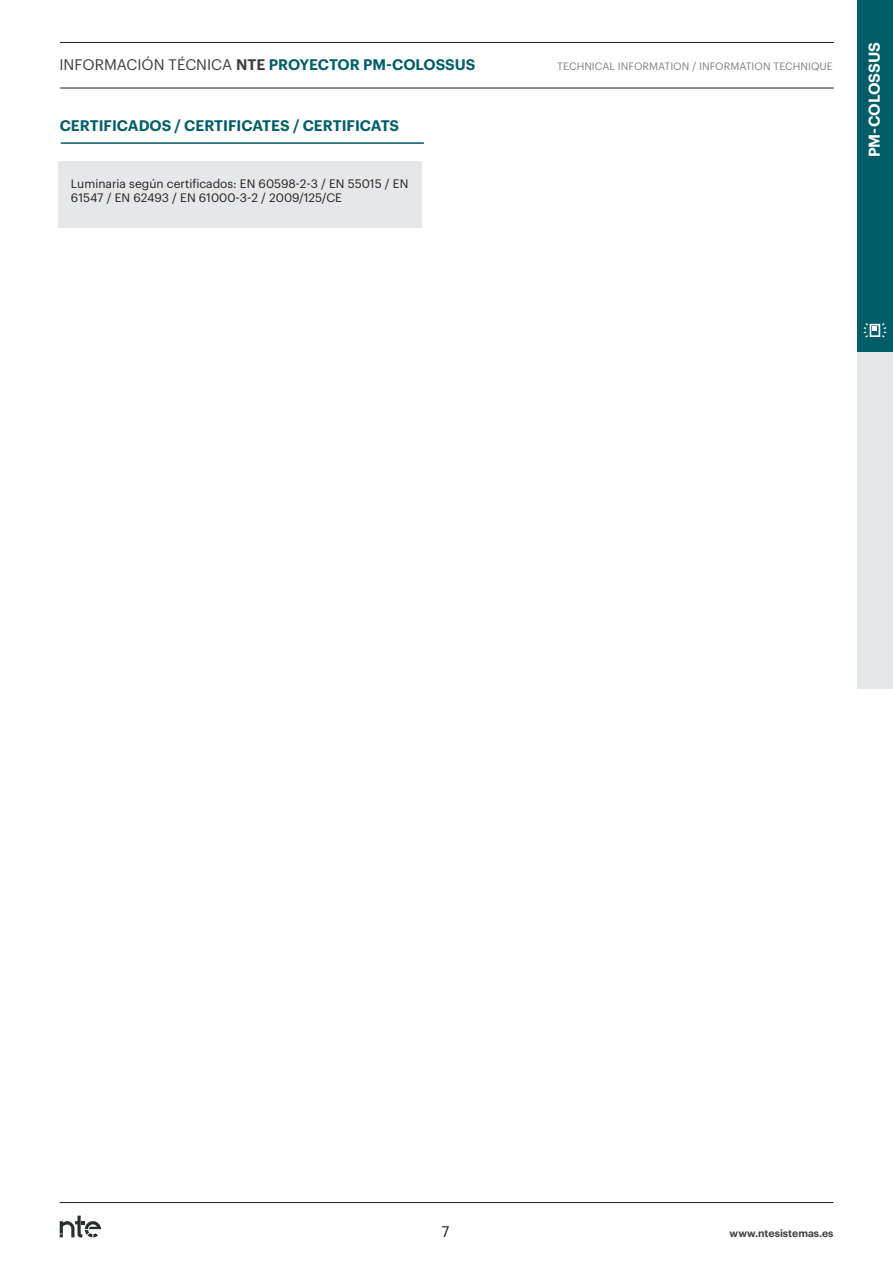
<style>
.page{position:relative;width:893px;height:1263px;background:#fff}
.page>*{position:absolute;margin:0;border:0;box-sizing:border-box;transform-origin:0 0}
.t1{font:600 15.45px "Graphik";color:#fff}
.t2{font:600 15px "Graphik";color:#005d68}
.t3{font:600 15px "Graphik";color:#fff}
.t4{font:15px "Graphik";color:#231f20}
.t5{font:12px/14.4px "Graphik";color:#231f20}
.t6{font:10.5px "Graphik";color:#808285}
.t7{font:600 10.5px "Graphik";color:#3e3e3f}
.s1{font-weight:400;color:#3e3e3f}
.s2{color:#3e3e3f}
</style>
<div class="page">
<div style="left:857px;top:337px;width:36px;height:351px;background:#e6e7e9"></div>
<div style="left:857px;top:0;width:36px;height:351px;background:#005d68"></div>
<hr style="left:60px;top:42px;width:774px;height:1px;background:#231f20">
<hr style="left:60px;top:88px;width:774px;height:1px;background:#231f20">
<svg style="left:864px;top:323px;width:22px;height:14px"></svg>
<hr style="left:61px;top:142px;width:363px;height:2px;background:#075965">
<div style="left:58px;top:161px;width:363px;height:67px;background:#e6e7e9"></div>
<svg style="left:60px;top:1215px;width:41px;height:22px"></svg>
<hr style="left:60px;top:1202px;width:773px;height:1px;background:#231f20">
<p class="t2" style="left:59px;top:54px;width:417px"><span class="s1">INFORMACIÓN TÉCNICA</span> <span class="s2">NTE</span> PROYECTOR PM-COLOSSUS</p>
<p class="t2" style="left:60px;top:114px;width:341px">CERTIFICADOS / CERTIFICATES / CERTIFICATS</p>
<p class="t5" style="left:71px;top:175px;width:339px">Luminaria según certificados: EN 60598-2-3 / EN 55015 / EN<br>61547 / EN 62493 / EN 61000-3-2 / 2009/125/CE</p>
<p class="t6" style="left:557px;top:58px;width:277px">TECHNICAL INFORMATION / INFORMATION TECHNIQUE</p>
<p class="t3" style="left:863px;top:101px;width:60px;rotate:-90deg">PULSAR</p>
<p class="t1" style="left:862px;top:157px;width:117px;rotate:-90deg">PM-COLOSSUS</p>
<p class="t4" style="left:442px;top:1220px;width:9px">7</p>
<p class="t7" style="left:730px;top:1225px;width:105px">www.ntesistemas.es</p>
</div>
